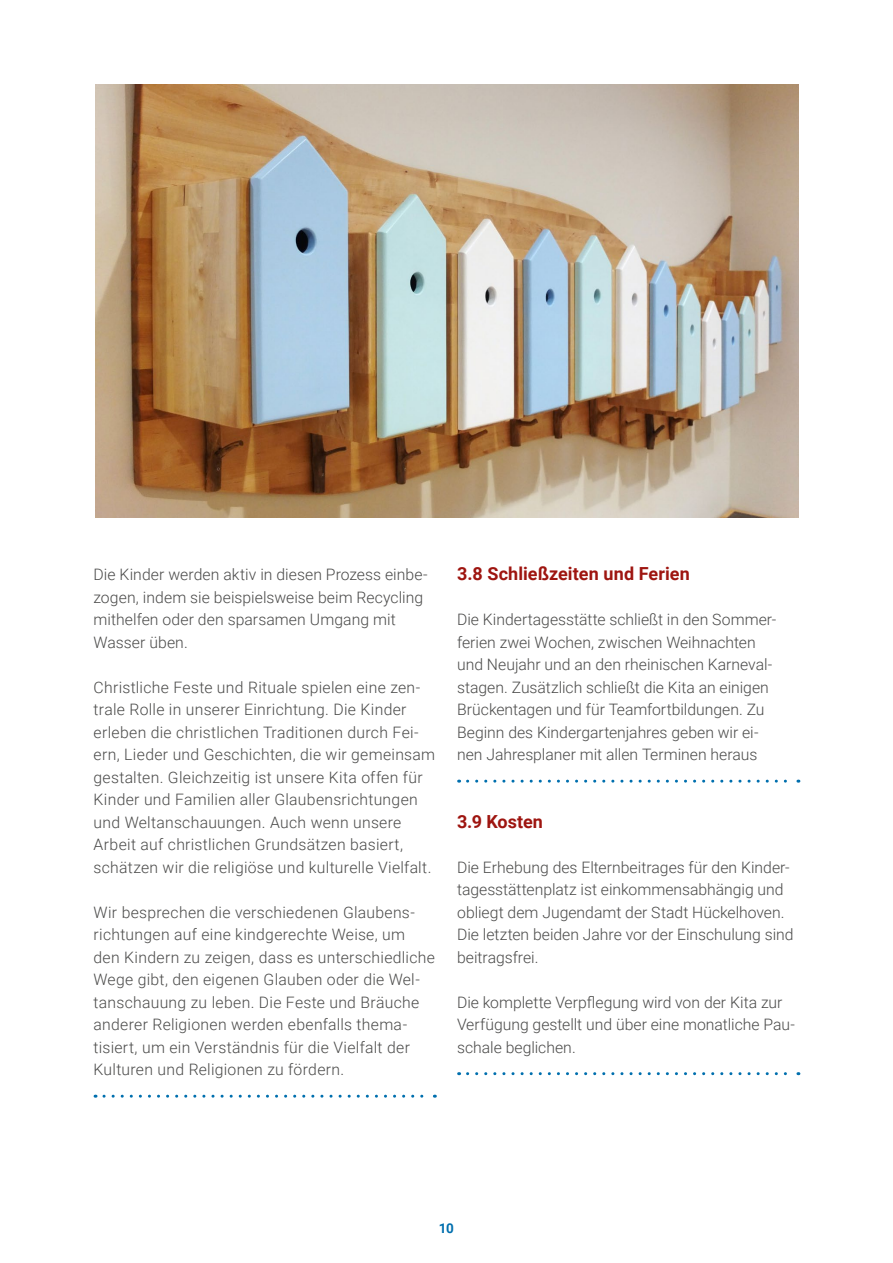
<style>
.page{position:relative;width:893px;height:1263px;background:#fff}
.page>*{position:absolute;margin:0;border:0;box-sizing:border-box;transform-origin:0 0}
.t1{font:700 18px "Roboto";letter-spacing:.005em;color:#9e1510}
.t2{font:300 15.75px/22.5px "Roboto";letter-spacing:.01em;color:#4a4a49}
.t3{font:700 13.5px "Roboto";color:#006fae}
</style>
<div class="page">
<svg style="left:104px;top:1095px;width:331px;height:3px"></svg>
<svg style="left:468px;top:780px;width:331px;height:3px"></svg>
<svg style="left:468px;top:1072px;width:331px;height:3px"></svg>
<img style="left:95px;top:84px;width:704px;height:434px">
<p class="t2" style="left:94px;top:563px;width:336px">Die Kinder werden aktiv in diesen Prozess einbe&shy;zogen, indem sie beispielsweise beim Recycling mithelfen oder den sparsamen Umgang mit Wasser üben.</p>
<p class="t2" style="left:94px;top:675px;width:343px">Christliche Feste und Rituale spielen eine zen&shy;trale Rolle in unserer Einrichtung. Die Kinder erleben die christlichen Traditionen durch Fei&shy;ern, Lieder und Geschichten, die wir gemeinsam gestalten. Gleichzeitig ist unsere Kita offen für Kinder und Familien aller Glaubensrichtungen und Weltanschauungen. Auch wenn unsere Arbeit auf christlichen Grundsätzen basiert, schätzen wir die religiöse und kulturelle Vielfalt.</p>
<p class="t2" style="left:94px;top:900px;width:343px">Wir besprechen die verschiedenen Glaubens&shy;richtungen auf eine kindgerechte Weise, um den Kindern zu zeigen, dass es unterschiedliche Wege gibt, den eigenen Glauben oder die Wel&shy;tanschauung zu leben. Die Feste und Bräuche anderer Religionen werden ebenfalls thema&shy;tisiert, um ein Verständnis für die Vielfalt der Kulturen und Religionen zu fördern.</p>
<p class="t1" style="left:457px;top:561px;width:234px">3.8 Schließzeiten und Ferien</p>
<p class="t2" style="left:457px;top:608px;width:321px">Die Kindertagesstätte schließt in den Sommer&shy;ferien zwei Wochen, zwischen Weihnachten und Neujahr und an den rheinischen Karneval&shy;stagen. Zusätzlich schließt die Kita an einigen Brückentagen und für Teamfortbildungen. Zu Beginn des Kindergartenjahres geben wir ei&shy;nen Jahresplaner mit allen Terminen heraus</p>
<p class="t1" style="left:457px;top:809px;width:87px">3.9 Kosten</p>
<p class="t2" style="left:457px;top:855px;width:338px">Die Erhebung des Elternbeitrages für den Kinder&shy;tagesstättenplatz ist einkommensabhängig und obliegt dem Jugendamt der Stadt Hückelhoven.<br>Die letzten beiden Jahre vor der Einschulung sind beitragsfrei.</p>
<p class="t2" style="left:457px;top:990px;width:339px">Die komplette Verpflegung wird von der Kita zur<br>Verfügung gestellt und über eine monatliche Pau&shy;schale beglichen.</p>
<p class="t3" style="left:439px;top:1218px;width:17px">10</p>
</div>
